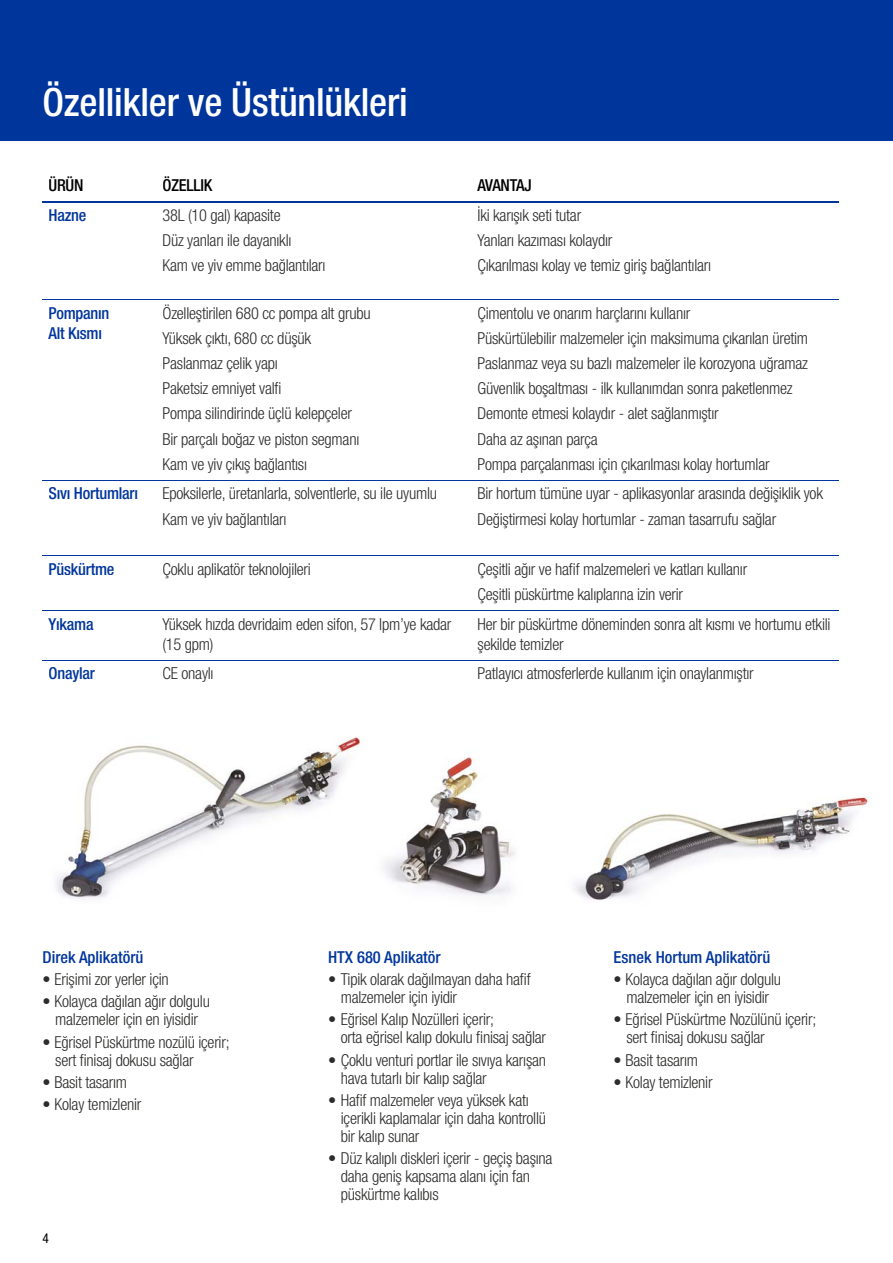
<style>
.page{position:relative;width:893px;height:1263px;background:#fff}
.page>*{position:absolute;margin:0;border:0;box-sizing:border-box;transform-origin:0 0}
.t1{font:500 condensed 39px "Helvetica Neue LTCE";letter-spacing:-.005em;color:#fff}
.t2{font:300 condensed 16.5px/19.8px "Helvetica Neue LTCE";letter-spacing:-.015em;color:#2c2c2c}
.t3{font:300 condensed 16.5px/18px "Helvetica Neue LTCE";letter-spacing:-.015em;color:#2c2c2b}
.t4{font:500 condensed 16.5px "Helvetica Neue LTCE";letter-spacing:-.015em;color:#00369c}
.t5{font:500 condensed 16.5px "Helvetica Neue LTCE";letter-spacing:-.015em;color:#000}
.t6{font:condensed 13.5px "Helvetica Neue LT Std";color:#000}
</style>
<div class="page">
<div style="left:0;top:0;width:893px;height:140px;background:#00369c"></div>
<img style="left:56px;top:737px;width:305px;height:162px">
<img style="left:384px;top:757px;width:132px;height:139px">
<img style="left:574px;top:797px;width:294px;height:103px">
<hr style="left:43px;top:555px;width:796px;height:1px;background:#00369c">
<hr style="left:43px;top:480px;width:796px;height:1px;background:#00369c">
<hr style="left:43px;top:300px;width:796px;height:1px;background:#00369c">
<hr style="left:43px;top:610px;width:796px;height:1px;background:#00369c">
<hr style="left:43px;top:660px;width:796px;height:1px;background:#00369c">
<hr style="left:43px;top:201px;width:796px;height:1px;background:#00369c">
<h1 class="t1" style="left:43px;top:88px;width:367px">Özellikler ve Üstünlükleri</h1>
<p class="t5" style="left:49px;top:179px;width:37px">ÜRÜN</p>
<p class="t5" style="left:163px;top:179px;width:51px">ÖZELLIK</p>
<p class="t5" style="left:478px;top:179px;width:56px">AVANTAJ</p>
<p class="t4" style="left:49px;top:209px;width:39px">Hazne</p>
<p class="t2" style="left:163px;top:207px;width:120px">38L (10 gal) kapasite</p>
<p class="t2" style="left:478px;top:207px;width:105px">İki karışık seti tutar</p>
<p class="t2" style="left:163px;top:232px;width:130px">Düz yanları ile dayanıklı</p>
<p class="t2" style="left:478px;top:232px;width:136px">Yanları kazıması kolaydır</p>
<p class="t2" style="left:163px;top:257px;width:165px">Kam ve yiv emme bağlantıları</p>
<p class="t2" style="left:478px;top:257px;width:235px">Çıkarılması kolay ve temiz giriş bağlantıları</p>
<p class="t4" style="left:49px;top:307px;width:62px">Pompanın</p>
<p class="t2" style="left:163px;top:305px;width:210px">Özelleştirilen 680 cc pompa alt grubu</p>
<p class="t2" style="left:478px;top:305px;width:214px">Çimentolu ve onarım harçlarını kullanır</p>
<p class="t4" style="left:49px;top:327px;width:55px">Alt Kısmı</p>
<p class="t2" style="left:163px;top:330px;width:150px">Yüksek çıktı, 680 cc düşük</p>
<p class="t2" style="left:478px;top:330px;width:332px">Püskürtülebilir malzemeler için maksimuma çıkarılan üretim</p>
<p class="t2" style="left:163px;top:355px;width:117px">Paslanmaz çelik yapı</p>
<p class="t2" style="left:478px;top:355px;width:332px">Paslanmaz veya su bazlı malzemeler ile korozyona uğramaz</p>
<p class="t2" style="left:163px;top:381px;width:121px">Paketsiz emniyet valfi</p>
<p class="t2" style="left:478px;top:381px;width:316px">Güvenlik boşaltması - ilk kullanımdan sonra paketlenmez</p>
<p class="t2" style="left:163px;top:406px;width:191px">Pompa silindirinde üçlü kelepçeler</p>
<p class="t2" style="left:478px;top:406px;width:243px">Demonte etmesi kolaydır - alet sağlanmıştır</p>
<p class="t2" style="left:163px;top:431px;width:198px">Bir parçalı boğaz ve piston segmanı</p>
<p class="t2" style="left:478px;top:431px;width:122px">Daha az aşınan parça</p>
<p class="t2" style="left:163px;top:456px;width:146px">Kam ve yiv çıkış bağlantısı</p>
<p class="t2" style="left:478px;top:456px;width:294px">Pompa parçalanması için çıkarılması kolay hortumlar</p>
<p class="t4" style="left:49px;top:487px;width:91px">Sıvı Hortumları</p>
<p class="t2" style="left:163px;top:486px;width:276px">Epoksilerle, üretanlarla, solventlerle, su ile uyumlu</p>
<p class="t2" style="left:478px;top:486px;width:347px">Bir hortum tümüne uyar - aplikasyonlar arasında değişiklik yok</p>
<p class="t2" style="left:163px;top:511px;width:125px">Kam ve yiv bağlantıları</p>
<p class="t2" style="left:478px;top:511px;width:300px">Değiştirmesi kolay hortumlar - zaman tasarrufu sağlar</p>
<p class="t4" style="left:49px;top:563px;width:67px">Püskürtme</p>
<p class="t2" style="left:163px;top:561px;width:150px">Çoklu aplikatör teknolojileri</p>
<p class="t2" style="left:478px;top:558px;width:271px;line-height:25.2px">Çeşitli ağır ve hafif malzemeleri ve katları kullanır<br>Çeşitli püskürtme kalıplarına izin verir</p>
<p class="t4" style="left:49px;top:618px;width:47px">Yıkama</p>
<p class="t2" style="left:163px;top:616px;width:290px">Yüksek hızda devridaim eden sifon, 57 lpm’ye kadar (15 gpm)</p>
<p class="t2" style="left:478px;top:616px;width:355px">Her bir püskürtme döneminden sonra alt kısmı ve hortumu etkili şekilde temizler</p>
<p class="t4" style="left:49px;top:667px;width:48px">Onaylar</p>
<p class="t2" style="left:163px;top:665px;width:53px">CE onaylı</p>
<p class="t2" style="left:478px;top:665px;width:278px">Patlayıcı atmosferlerde kullanım için onaylanmıştır</p>
<p class="t4" style="left:43px;top:951px;width:103px">Direk Aplikatörü</p>
<p class="t3" style="left:43px;top:972px;width:128px">• Erişimi zor yerler için</p>
<p class="t3" style="left:43px;top:994px;width:169px;text-align:center">• Kolayca dağılan ağır dolgulu malzemeler için en iyisidir</p>
<p class="t3" style="left:55px;top:1035px;width:176px;text-indent:-13px">• Eğrisel Püskürtme nozülü içerir; sert finisaj dokusu sağlar</p>
<p class="t3" style="left:43px;top:1075px;width:86px">• Basit tasarım</p>
<p class="t3" style="left:43px;top:1097px;width:100px">• Kolay temizlenir</p>
<p class="t6" style="left:43px;top:1233px;width:8px">4</p>
<p class="t4" style="left:328px;top:951px;width:114px">HTX 680 Aplikatör</p>
<p class="t3" style="left:341px;top:972px;width:191px;text-indent:-13px">• Tipik olarak dağılmayan daha hafif malzemeler için iyidir</p>
<p class="t3" style="left:341px;top:1012px;width:207px;text-indent:-13px">• Eğrisel Kalıp Nozülleri içerir;<br>orta eğrisel kalıp dokulu finisaj sağlar</p>
<p class="t3" style="left:341px;top:1053px;width:207px;text-indent:-13px">• Çoklu venturi portlar ile sıvıya karışan hava tutarlı bir kalıp sağlar</p>
<p class="t3" style="left:341px;top:1093px;width:207px;text-indent:-13px">• Hafif malzemeler veya yüksek katı içerikli kaplamalar için daha kontrollü bir kalıp sunar</p>
<p class="t3" style="left:341px;top:1151px;width:213px;text-indent:-13px">• Düz kalıplı diskleri içerir - geçiş başına daha geniş kapsama alanı için fan püskürtme kalıbıs</p>
<p class="t4" style="left:614px;top:951px;width:158px">Esnek Hortum Aplikatörü</p>
<p class="t3" style="left:614px;top:972px;width:169px;text-align:center">• Kolayca dağılan ağır dolgulu malzemeler için en iyisidir</p>
<p class="t3" style="left:626px;top:1012px;width:191px;text-indent:-13px">• Eğrisel Püskürtme Nozülünü içerir; sert finisaj dokusu sağlar</p>
<p class="t3" style="left:614px;top:1053px;width:86px">• Basit tasarım</p>
<p class="t3" style="left:614px;top:1075px;width:100px">• Kolay temizlenir</p>
</div>
